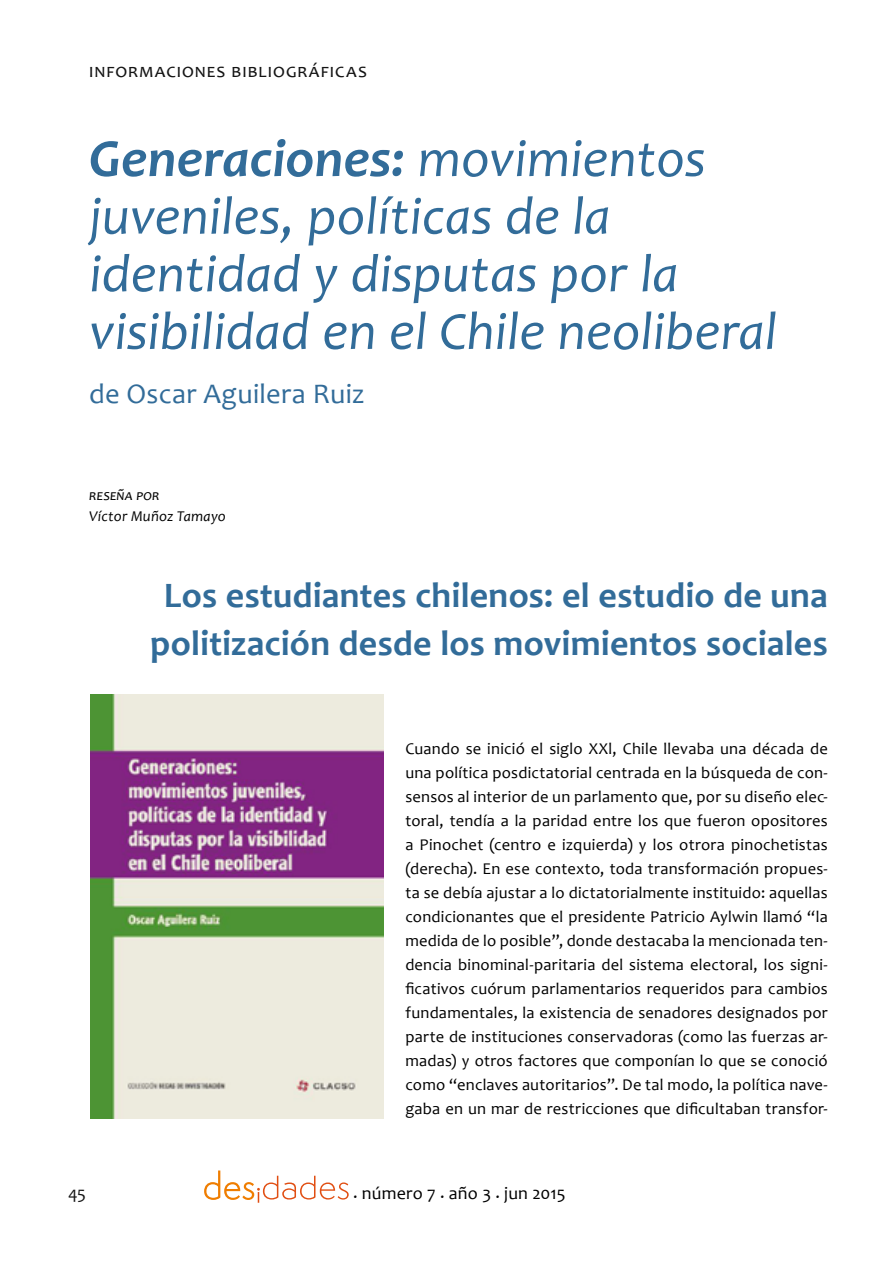
<style>
.page{position:relative;width:893px;height:1263px;background:#fff}
.page>*{position:absolute;margin:0;border:0;box-sizing:border-box;transform-origin:0 0}
.t1{font:italic 54px/57.6px "Candara";color:#326c99}
.t2{font:700 36px/48px "Candara";letter-spacing:.005em;color:#326c99;text-align:center}
.t3{font:28.5px "Candara";letter-spacing:.01em;color:#326c99}
.t4{font:19.5px "Candara";letter-spacing:.05em;color:#141414}
.t5{font:18px "Candara";letter-spacing:.01em;color:#000}
.t6{font:18px "Candara";color:#141414}
.t7{font:16.5px/24px "Candara";letter-spacing:.015em;color:#000;text-align:justify}
.t8{font:italic 15px/21px "Candara";letter-spacing:.015em;color:#000}
.s1{font-weight:700}
</style>
<div class="page">
<svg style="left:204px;top:1170px;width:145px;height:33px"></svg>
<img style="left:91px;top:694px;width:292px;height:424px">
<p class="t4" style="left:89px;top:58px;width:279px">informaciones bibliográficas</p>
<h1 class="t1" style="left:89px;top:129px;width:689px"><span class="s1">Generaciones:</span> movimientos juveniles, políticas de la identidad y disputas por la visibilidad en el Chile neoliberal</h1>
<h3 class="t3" style="left:89px;top:376px;width:277px">de Oscar Aguilera Ruiz</h3>
<p class="t8" style="left:89px;top:485px;width:138px">reseña por<br>Víctor Muñoz Tamayo</p>
<h2 class="t2" style="left:150px;top:571px;width:679px">Los estudiantes chilenos: el estudio de una politización desde los movimientos sociales</h2>
<p class="t7" style="left:405px;top:736px;width:424px">Cuando se inició el siglo XXl, Chile llevaba una década de una política posdictatorial centrada en la búsqueda de con&shy;sensos al interior de un parlamento que, por su diseño elec&shy;toral, tendía a la paridad entre los que fueron opositores a Pinochet (centro e izquierda) y los otrora pinochetistas (derecha). En ese contexto, toda transformación propues&shy;ta se debía ajustar a lo dictatorialmente instituido: aquellas condicionantes que el presidente Patricio Aylwin llamó “la medida de lo posible”, donde destacaba la mencionada ten&shy;dencia binominal-paritaria del sistema electoral, los signi&shy;ficativos cuórum parlamentarios requeridos para cambios fundamentales, la existencia de senadores designados por parte de instituciones conservadoras (como las fuerzas ar&shy;madas) y otros factores que componían lo que se conoció como “enclaves autoritarios”. De tal modo, la política nave&shy;gaba en un mar de restricciones que dificultaban transfor-</p>
<p class="t6" style="left:68px;top:1182px;width:20px">45</p>
<p class="t5" style="left:353px;top:1182px;width:214px">. número 7 . año 3 . jun 2015</p>
</div>
